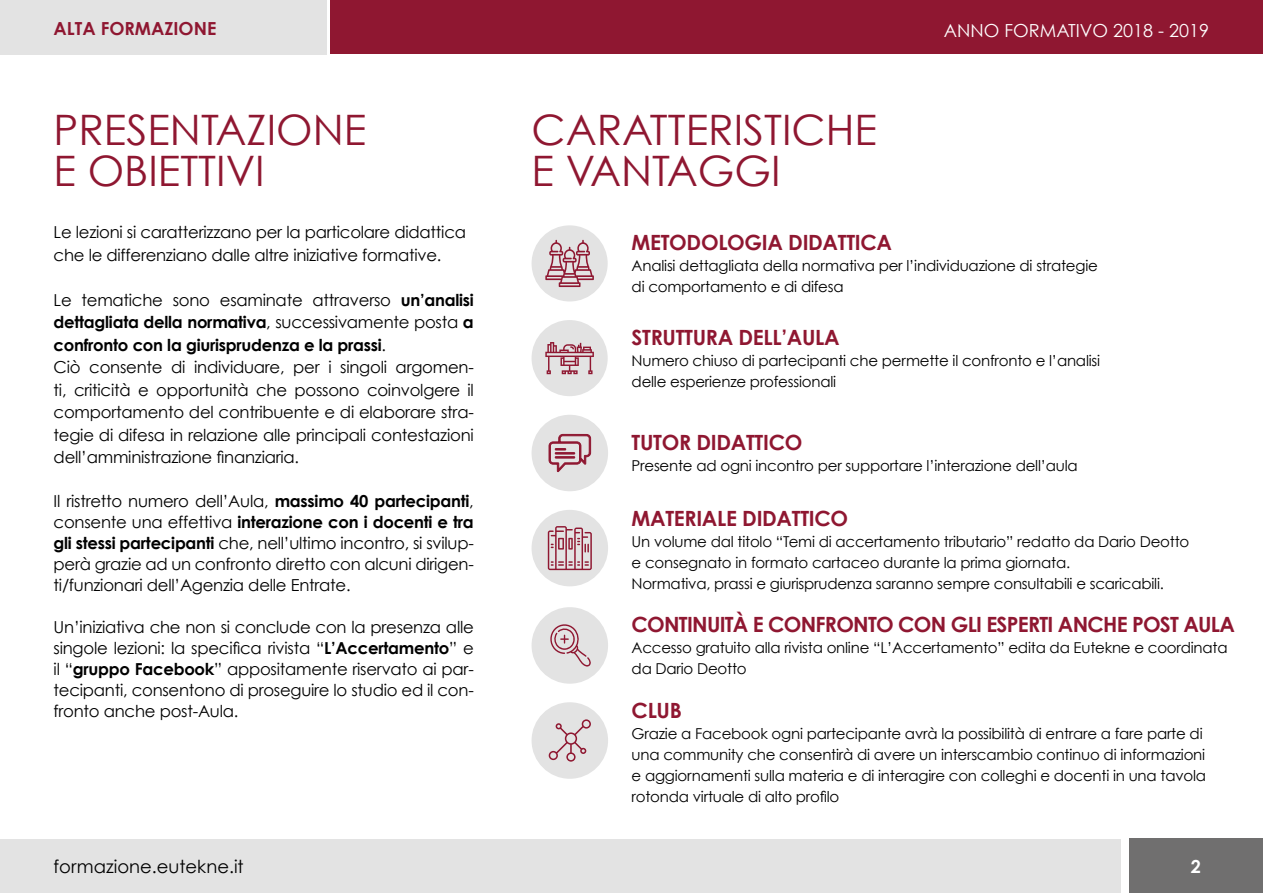
<style>
.page{position:relative;width:1263px;height:893px;background:#fff}
.page>*{position:absolute;margin:0;border:0;box-sizing:border-box;transform-origin:0 0}
.t1{font:42px/40.5px "Century Gothic";color:#8f1731}
.t2{font:700 21px "Century Gothic";letter-spacing:-.015em;color:#8f1731}
.t3{font:700 21px "Century Gothic";letter-spacing:-.035em;color:#8f1731}
.t4{font:18px "Century Gothic";color:#fff}
.t5{font:18px "Century Gothic";color:#000}
.t6{font:700 18px "Century Gothic";color:#8f1731}
.t7{font:700 18px "Century Gothic";color:#fff}
.t8{font:16.5px/22.5px "Century Gothic";letter-spacing:-.015em;color:#000}
.t9{font:15px/21px "Century Gothic";letter-spacing:-.015em;color:#000}
.s1{font-weight:700}
</style>
<div class="page">
<div style="left:0;top:0;width:327px;height:54px;background:#e3e3e3"></div>
<div style="left:331px;top:0;width:932px;height:54px;background:#8f1731"></div>
<div style="left:0;top:839px;width:1120px;height:54px;background:#e3e3e3"></div>
<div style="left:1129px;top:839px;width:134px;height:54px;background:#706f6f"></div>
<div style="left:531px;top:225px;width:77px;height:76px;background:#e3e3e3;border-radius:50%"></div>
<svg style="left:545px;top:240px;width:49px;height:47px"></svg>
<div style="left:531px;top:415px;width:77px;height:76px;background:#e3e3e3;border-radius:50%"></div>
<svg style="left:549px;top:434px;width:42px;height:38px"></svg>
<div style="left:531px;top:607px;width:77px;height:77px;background:#e3e3e3;border-radius:50%"></div>
<svg style="left:550px;top:624px;width:41px;height:42px"></svg>
<div style="left:531px;top:320px;width:77px;height:76px;background:#e3e3e3;border-radius:50%"></div>
<svg style="left:545px;top:342px;width:49px;height:32px"></svg>
<div style="left:531px;top:510px;width:77px;height:76px;background:#e3e3e3;border-radius:50%"></div>
<svg style="left:548px;top:526px;width:44px;height:44px"></svg>
<div style="left:531px;top:702px;width:77px;height:77px;background:#e3e3e3;border-radius:50%"></div>
<svg style="left:549px;top:719px;width:42px;height:43px"></svg>
<p class="t6" style="left:54px;top:17px;width:164px">ALTA FORMAZIONE</p>
<p class="t4" style="left:944px;top:19px;width:266px">ANNO FORMATIVO 2018 - 2019</p>
<h1 class="t1" style="left:54px;top:109px;width:314px">PRESENTAZIONE<br>E OBIETTIVI</h1>
<p class="t8" style="left:54px;top:221px;width:414px">Le lezioni si caratterizzano per la particolare didattica che le differenziano dalle altre iniziative formative.</p>
<p class="t8" style="left:54px;top:288px;width:422px">Le tematiche sono esaminate attraverso <span class="s1">un’analisi dettagliata della normativa</span>, successivamente posta <span class="s1">a confronto con la giurisprudenza e la prassi</span>.<br>Ciò consente di individuare, per i singoli argomen&shy;ti, criticità e opportunità che possono coinvolgere il comportamento del contribuente e di elaborare stra&shy;tegie di difesa in relazione alle principali contestazioni dell’amministrazione finanziaria.</p>
<p class="t8" style="left:54px;top:490px;width:422px;line-height:21px;text-align:justify">Il ristretto numero dell’Aula, <span class="s1">massimo 40 partecipanti</span>, consente una effettiva <span class="s1">interazione con i docenti e tra gli stessi partecipanti</span> che, nell’ultimo incontro, si svilup&shy;perà grazie ad un confronto diretto con alcuni dirigen&shy;ti/funzionari dell’Agenzia delle Entrate.</p>
<p class="t8" style="left:54px;top:616px;width:422px;line-height:21px;text-align:justify">Un’iniziativa che non si conclude con la presenza alle singole lezioni: la specifica rivista “<span class="s1">L’Accertamento</span>” e il “<span class="s1">gruppo Facebook</span>” appositamente riservato ai par&shy;tecipanti, consentono di proseguire lo studio ed il con&shy;fronto anche post-Aula.</p>
<p class="t5" style="left:54px;top:855px;width:192px">formazione.eutekne.it</p>
<h1 class="t1" style="left:531px;top:109px;width:347px">CARATTERISTICHE<br>E VANTAGGI</h1>
<p class="t2" style="left:632px;top:229px;width:262px">METODOLOGIA DIDATTICA</p>
<p class="t9" style="left:632px;top:255px;width:468px">Analisi dettagliata della normativa per l’individuazione di strategie di comportamento e di difesa</p>
<p class="t2" style="left:632px;top:324px;width:210px">STRUTTURA DELL’AULA</p>
<p class="t9" style="left:632px;top:350px;width:470px">Numero chiuso di partecipanti che permette il confronto e l’analisi delle esperienze professionali</p>
<p class="t2" style="left:632px;top:430px;width:172px">TUTOR DIDATTICO</p>
<p class="t9" style="left:632px;top:455px;width:448px">Presente ad ogni incontro per supportare l’interazione dell’aula</p>
<p class="t2" style="left:632px;top:505px;width:218px">MATERIALE DIDATTICO</p>
<p class="t9" style="left:632px;top:530px;width:559px">Un volume dal titolo “Temi di accertamento tributario” redatto da Dario Deotto e consegnato in formato cartaceo durante la prima giornata.<br>Normativa, prassi e giurisprudenza saranno sempre consultabili e scaricabili.</p>
<p class="t3" style="left:632px;top:611px;width:605px">CONTINUITÀ E CONFRONTO CON GLI ESPERTI ANCHE POST AULA</p>
<p class="t9" style="left:632px;top:637px;width:597px">Accesso gratuito alla rivista online “L’Accertamento” edita da Eutekne e coordinata da Dario Deotto</p>
<p class="t2" style="left:632px;top:697px;width:52px">CLUB</p>
<p class="t9" style="left:632px;top:723px;width:576px">Grazie a Facebook ogni partecipante avrà la possibilità di entrare a fare parte di una community che consentirà di avere un interscambio continuo di informazioni e aggiornamenti sulla materia e di interagire con colleghi e docenti in una tavola rotonda virtuale di alto profilo</p>
<p class="t7" style="left:1191px;top:855px;width:12px">2</p>
</div>
